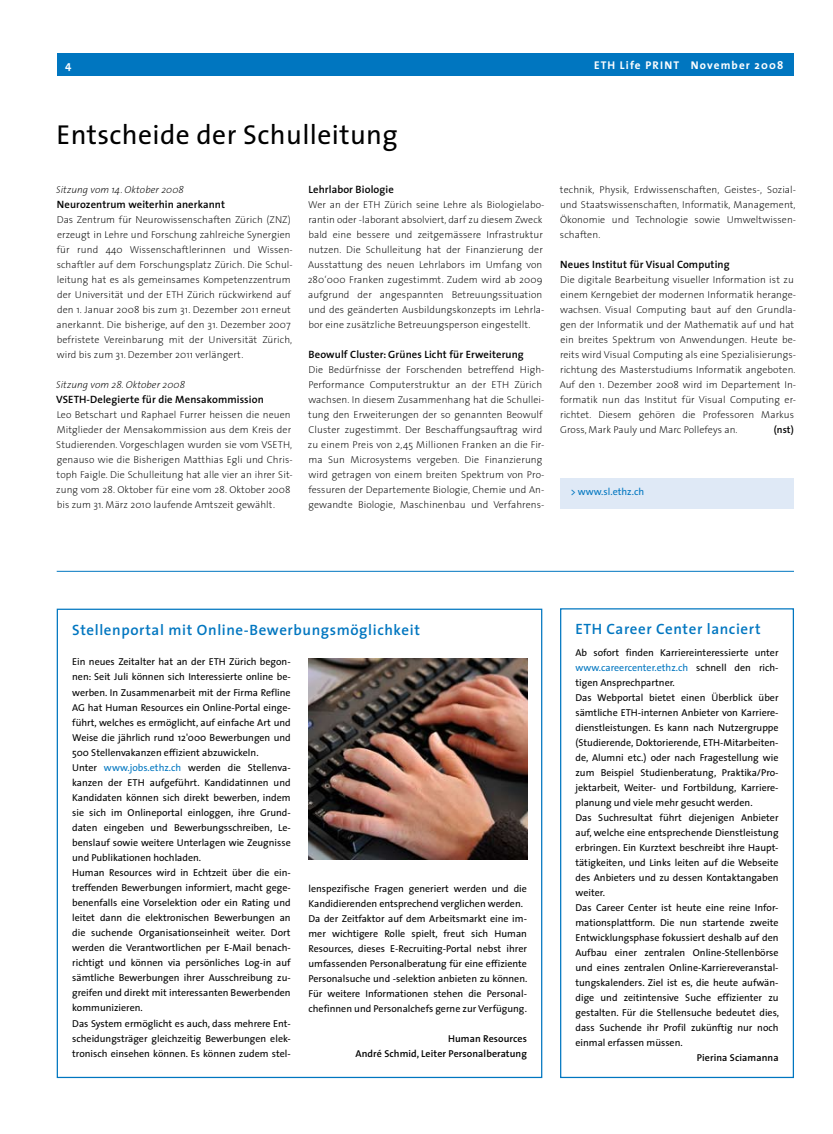
<style>
.page{position:relative;width:833px;height:1134px;background:#fff}
.page>*{position:absolute;margin:0;border:0;box-sizing:border-box;transform-origin:0 0}
.t1{font:27.5px "The Sans";letter-spacing:.015em;color:#000}
.t2{font:600 15px "The Sans";letter-spacing:.04em;color:#0076c0}
.t3{font:700 11.25px "The Sans";letter-spacing:.1em;color:#fff}
.t4{font:600 10.62px "The Sans";letter-spacing:.01em;color:#000}
.t5{font:10px/15px "The Sans";color:#000}
.t6{font:200 10px/15px "The Sans";letter-spacing:.01em;color:#000}
.t7{font:600 10px/15px "The Sans";letter-spacing:.01em;color:#000;text-align:right}
.t8{font:italic 200 10px "The Sans";letter-spacing:.01em;color:#000}
.t9{font:10px "The Sans";color:#0076c0}
.s1{color:#0076c0}
</style>
<div class="page">
<div style="left:79px;top:53px;width:715px;height:23px;background:#0076c0"></div>
<div style="left:57px;top:53px;width:23px;height:23px;background:#0076c0"></div>
<hr style="left:57px;top:571px;width:737px;height:1px;background:#0076c0">
<div style="left:560px;top:478px;width:234px;height:30px;background:#dfe9f6"></div>
<div style="left:560px;top:608px;width:234px;height:470px;border:1px solid #0076c0"></div>
<img style="left:308px;top:658px;width:220px;height:201px">
<p class="t3" style="left:65px;top:55px;width:8px">4</p>
<p class="t3" style="left:594px;top:55px;width:191px">ETH Life PRINT November 2008</p>
<h1 class="t1" style="left:57px;top:112px;width:343px">Entscheide der Schulleitung</h1>
<p class="t8" style="left:56px;top:181px;width:129px">Sitzung vom 14. Oktober 2008</p>
<p class="t4" style="left:57px;top:195px;width:169px">Neurozentrum weiterhin anerkannt</p>
<p class="t6" style="left:57px;top:212px;width:238px">Das Zentrum für Neurowissenschaften Zürich (ZNZ) erzeugt in Lehre und Forschung zahlreiche Synergien für rund 440 Wissenschaftlerinnen und Wissen&shy;schaftler auf dem Forschungsplatz Zürich. Die Schul&shy;leitung hat es als gemeinsames Kompetenzzentrum der Universität und der ETH Zürich rückwirkend auf den 1. Januar 2008 bis zum 31. Dezember 2011 erneut anerkannt. Die bisherige, auf den 31. Dezember 2007 befristete Vereinbarung mit der Universität Zürich, wird bis zum 31. Dezember 2011 verlängert.</p>
<p class="t8" style="left:56px;top:376px;width:130px">Sitzung vom 28. Oktober 2008</p>
<p class="t4" style="left:56px;top:390px;width:209px">VSETH-Delegierte für die Mensakommission</p>
<p class="t6" style="left:56px;top:407px;width:238px">Leo Betschart und Raphael Furrer heissen die neuen Mitglieder der Mensakommission aus dem Kreis der Studierenden. Vorgeschlagen wurden sie vom VSETH, genauso wie die Bisherigen Matthias Egli und Chris&shy;toph Faigle. Die Schulleitung hat alle vier an ihrer Sit&shy;zung vom 28. Oktober für eine vom 28. Oktober 2008 bis zum 31. März 2010 laufende Amtszeit gewählt.</p>
<p class="t4" style="left:308px;top:180px;width:87px">Lehrlabor Biologie</p>
<p class="t6" style="left:308px;top:197px;width:238px">Wer an der ETH Zürich seine Lehre als Biologielabo&shy;rantin oder -laborant absolviert, darf zu diesem Zweck bald eine bessere und zeitgemässere Infrastruktur nutzen. Die Schulleitung hat der Finanzierung der Ausstattung des neuen Lehrlabors im Umfang von 280‘000 Franken zugestimmt. Zudem wird ab 2009 aufgrund der angespannten Betreuungssituation und des geänderten Ausbildungskonzepts im Lehrla&shy;bor eine zusätzliche Betreuungsperson eingestellt.</p>
<p class="t4" style="left:308px;top:345px;width:217px">Beowulf Cluster: Grünes Licht für Erweiterung</p>
<p class="t6" style="left:308px;top:362px;width:238px">Die Bedürfnisse der Forschenden betreffend High-Performance Computerstruktur an der ETH Zürich wachsen. In diesem Zusammenhang hat die Schullei&shy;tung den Erweiterungen der so genannten Beowulf Cluster zugestimmt. Der Beschaffungsauftrag wird zu einem Preis von 2,45 Millionen Franken an die Fir&shy;ma Sun Microsystems vergeben. Die Finanzierung wird getragen von einem breiten Spektrum von Pro&shy;fessuren der Departemente Biologie, Chemie und An&shy;gewandte Biologie, Maschinenbau und Verfahrens-</p>
<p class="t6" style="left:560px;top:182px;width:238px;text-align:justify">technik, Physik, Erdwissenschaften, Geistes-, Sozial&shy;und Staatswissenschaften, Informatik, Management, Ökonomie und Technologie sowie Umweltwissen&shy;schaften.</p>
<p class="t4" style="left:560px;top:255px;width:171px">Neues Institut für Visual Computing</p>
<p class="t6" style="left:559px;top:272px;width:238px">Die digitale Bearbeitung visueller Information ist zu einem Kerngebiet der modernen Informatik herange&shy;wachsen. Visual Computing baut auf den Grundla&shy;gen der Informatik und der Mathematik auf und hat ein breites Spektrum von Anwendungen. Heute be&shy;reits wird Visual Computing als eine Spezialisierungs&shy;richtung des Masterstudiums Informatik angeboten.<br>Auf den 1. Dezember 2008 wird im Departement In&shy;formatik nun das Institut für Visual Computing er&shy;richtet. Diesem gehören die Professoren Markus Gross, Mark Pauly und Marc Pollefeys an.</p>
<p class="t7" style="left:773px;top:422px;width:22px">(nst)</p>
<p class="t9" style="left:570px;top:484px;width:75px">&gt; www.sl.ethz.ch</p>
<h2 class="t2" style="left:72px;top:618px;width:349px">Stellenportal mit Online-Bewerbungsmöglichkeit</h2>
<p class="t5" style="left:72px;top:654px;width:220px">Ein neues Zeitalter hat an der ETH Zürich begon&shy;nen: Seit Juli können sich Interessierte online be&shy;werben. In Zusammenarbeit mit der Firma Refline AG hat Human Resources ein Online-Portal einge&shy;führt, welches es ermöglicht, auf einfache Art und Weise die jährlich rund 12'000 Bewerbungen und 500 Stellenvakanzen effizient abzuwickeln.<br>Unter <span class="s1">www.jobs.ethz.ch</span> werden die Stellenva&shy;kanzen der ETH aufgeführt. Kandidatinnen und Kandidaten können sich direkt bewerben, indem sie sich im Onlineportal einloggen, ihre Grund&shy;daten eingeben und Bewerbungsschreiben, Le&shy;benslauf sowie weitere Unterlagen wie Zeugnisse und Publikationen hochladen.<br>Human Resources wird in Echtzeit über die ein&shy;treffenden Bewerbungen informiert, macht gege&shy;benenfalls eine Vorselektion oder ein Rating und leitet dann die elektronischen Bewerbungen an die suchende Organisationseinheit weiter. Dort werden die Verantwortlichen per E-Mail benach&shy;richtigt und können via persönliches Log-in auf sämtliche Bewerbungen ihrer Ausschreibung zu&shy;greifen und direkt mit interessanten Bewerbenden kommunizieren.</p>
<p class="t5" style="left:72px;top:1015px;width:220px;text-align:justify">Das System ermöglicht es auch, dass mehrere Ent&shy;scheidungsträger gleichzeitig Bewerbungen elek&shy;tronisch einsehen können. Es können zudem stel-</p>
<p class="t5" style="left:308px;top:881px;width:220px">lenspezifische Fragen generiert werden und die Kandidierenden entsprechend verglichen werden.<br>Da der Zeitfaktor auf dem Arbeitsmarkt eine im&shy;mer wichtigere Rolle spielt, freut sich Human Resources, dieses E-Recruiting-Portal nebst ihrer umfassenden Personalberatung für eine effiziente Personalsuche und -selektion anbieten zu können.<br>Für weitere Informationen stehen die Personal&shy;chefinnen und Personalchefs gerne zur Verfügung.</p>
<p class="t7" style="left:355px;top:1031px;width:173px">Human Resources<br>André Schmid, Leiter Personalberatung</p>
<h2 class="t2" style="left:575px;top:616px;width:187px">ETH Career Center lanciert</h2>
<p class="t5" style="left:575px;top:645px;width:205px">Ab sofort finden Karriereinteressierte unter <span class="s1">www.careercenter.ethz.ch</span> schnell den rich&shy;tigen Ansprechpartner.<br>Das Webportal bietet einen Überblick über sämtliche ETH-internen Anbieter von Karriere&shy;dienstleistungen. Es kann nach Nutzergruppe (Studierende, Doktorierende, ETH-Mitarbeiten&shy;de, Alumni etc.) oder nach Fragestellung wie zum Beispiel Studienberatung, Praktika/Pro&shy;jektarbeit, Weiter- und Fortbildung, Karriere&shy;planung und viele mehr gesucht werden.<br>Das Suchresultat führt diejenigen Anbieter auf, welche eine entsprechende Dienstleistung erbringen. Ein Kurztext beschreibt ihre Haupt&shy;tätigkeiten, und Links leiten auf die Webseite des Anbieters und zu dessen Kontaktangaben weiter.<br>Das Career Center ist heute eine reine Infor&shy;mationsplattform. Die nun startende zweite Entwicklungsphase fokussiert deshalb auf den Aufbau einer zentralen Online-Stellenbörse und eines zentralen Online-Karriereveranstal&shy;tungskalenders. Ziel ist es, die heute aufwän&shy;dige und zeitintensive Suche effizienter zu gestalten. Für die Stellensuche bedeutet dies, dass Suchende ihr Profil zukünftig nur noch einmal erfassen müssen.</p>
<p class="t7" style="left:697px;top:1050px;width:83px">Pierina Sciamanna</p>
</div>
